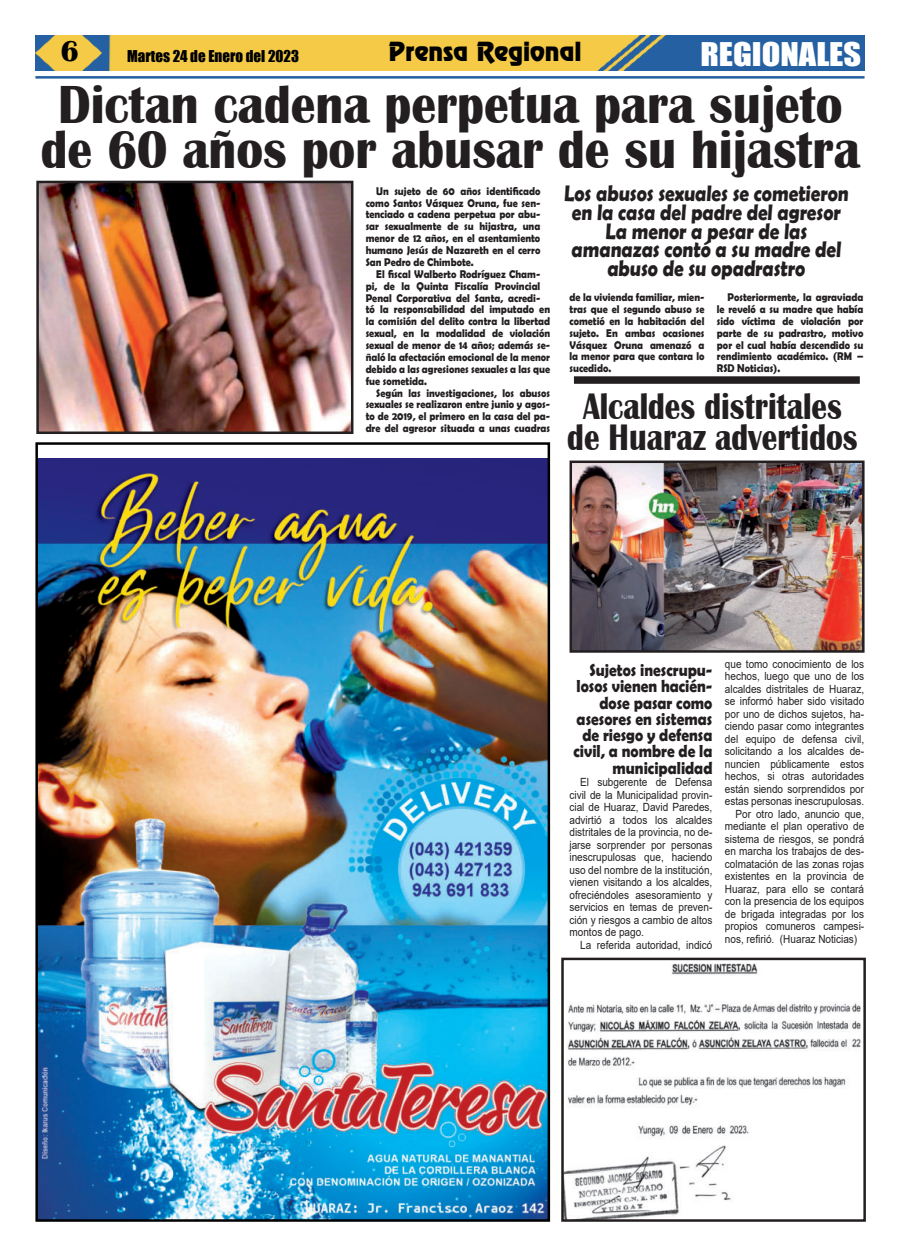
<style>
.page{position:relative;width:900px;height:1258px;background:#fff}
.page>*{position:absolute;margin:0;border:0;box-sizing:border-box;transform-origin:0 0}
.t1{font:700 55.12px/45px "Britannic";color:#231f20;text-align:center;scale:.9 1}
.t2{font:700 38px/31.2px "Britannic";color:#231f20;text-align:center;scale:.82 1}
.t3{font:30px "Impact";color:#fff;scale:1.14 1}
.t4{font:700 30px "Britannic";color:#000}
.t5{font:23.75px "Renfrew Normal";color:#000}
.t6{font:700 22.5px/18.8px "Berlin Sans FB Demi";color:#231f20;text-align:center;scale:.85 1}
.t7{font:700 17.5px/16.2px "Berlin Sans FB Demi";color:#231f20;text-align:right;scale:.88 1}
.t8{font:15px "Impact";color:#000}
.t9{font:700 11.25px/11.9px "Berlin Sans FB Demi";color:#231f20;text-align:justify;scale:.9 1}
.t10{font:11.25px/12.5px "Arial";color:#231f20;text-align:justify;scale:.89 1}
</style>
<div class="page">
<img style="left:35px;top:35px;width:830px;height:36px">
<hr style="left:35px;top:76px;width:830px;height:3px;background:#2361a2">
<img style="left:38px;top:458px;width:509px;height:761px">
<img style="left:39px;top:184px;width:311px;height:247px">
<div style="left:36px;top:181px;width:317px;height:253px;border:2px solid #231f20"></div>
<div style="left:574px;top:376px;width:286px;height:8px;background:#231f20"></div>
<img style="left:573px;top:463px;width:289px;height:187px">
<div style="left:570px;top:460px;width:295px;height:193px;border:2px solid #231f20"></div>
<img style="left:564px;top:963px;width:297px;height:256px">
<div style="left:561px;top:958px;width:305px;height:264px;border:2px solid #231f20"></div>
<h3 class="t4" style="left:61px;top:36px;width:20px">6</h3>
<h3 class="t8" style="left:127px;top:49px;width:174px">Martes 24 de Enero del 2023</h3>
<h3 class="t5" style="left:389px;top:41px;width:194px">Prensa Regional</h3>
<h3 class="t3" style="left:700px;top:40px;width:143px">REGIONALES</h3>
<h1 class="t1" style="left:41px;top:82px;width:912px">Dictan cadena perpetua para sujeto de 60 años por abusar de su hijastra</h1>
<p class="t9" style="left:366px;top:185px;width:196px;text-indent:11px">Un sujeto de 60 años identificado como Santos Vásquez Oruna, fue sen&shy;tenciado a cadena perpetua por abu&shy;sar sexualmente de su hijastra, una menor de 12 años, en el asentamiento humano Jesús de Nazareth en el cerro San Pedro de Chimbote.</p>
<p class="t9" style="left:366px;top:268px;width:206px;text-align:left;text-indent:11px">El fiscal Walberto Rodríguez Cham&shy;pi, de la Quinta Fiscalía Provincial Penal Corporativa del Santa, acredi&shy;tó la responsabilidad del imputado en la comisión del delito contra la libertad sexual, en la modalidad de violación sexual de menor de 14 años; además se&shy;ñaló la afectación emocional de la menor debido a las agresiones sexuales a las que fue sometida.</p>
<p class="t9" style="left:366px;top:387px;width:206px;text-indent:11px">Según las investigaciones, los abusos sexuales se realizaron entre junio y agos&shy;to de 2019, el primero en la casa del pa&shy;dre del agresor situada a unas cuadras</p>
<h3 class="t6" style="left:564px;top:185px;width:338px">Los abusos sexuales se cometieron en la casa del padre del agresor<br>La menor a pesar de las amanazas contó a su madre del abuso de su opadrastro</h3>
<p class="t9" style="left:717px;top:291px;width:164px;text-indent:11px">Posteriormente, la agraviada le reveló a su madre que había sido víctima de violación por parte de su padrastro, motivo por el cual había descendido su rendimiento académico. (RM – RSD Noticias).</p>
<p class="t9" style="left:570px;top:291px;width:151px">de la vivienda familiar, mien&shy;tras que el segundo abuso se cometió en la habitación del sujeto. En ambas ocasiones Vásquez Oruna amenazó a la menor para que contara lo sucedido.</p>
<h2 class="t2" style="left:567px;top:391px;width:355px">Alcaldes distritales de Huaraz advertidos</h2>
<h3 class="t7" style="left:574px;top:663px;width:159px">Sujetos inescrupu&shy;losos vienen hacién&shy;dose pasar como asesores en sistemas de riesgo y defensa civil, a nombre de la municipalidad</h3>
<p class="t10" style="left:570px;top:777px;width:162px;text-indent:11px">El subgerente de Defensa civil de la Municipalidad provin&shy;cial de Huaraz, David Paredes, advirtió a todos los alcaldes distritales de la provincia, no de&shy;jarse sorprender por personas inescrupulosas que, haciendo uso del nombre de la institución, vienen visitando a los alcaldes, ofreciéndoles asesoramiento y servicios en temas de preven&shy;ción y riesgos a cambio de altos montos de pago.</p>
<p class="t10" style="left:580px;top:939px;width:150px">La referida autoridad, indicó</p>
<p class="t10" style="left:725px;top:659px;width:158px">que tomo conocimiento de los</p>
<p class="t10" style="left:725px;top:671px;width:158px">hechos, luego que uno de los</p>
<p class="t10" style="left:725px;top:684px;width:158px">alcaldes distritales de Huaraz,</p>
<p class="t10" style="left:725px;top:696px;width:158px">se informó haber sido visitado</p>
<p class="t10" style="left:725px;top:709px;width:158px">por uno de dichos sujetos, ha-</p>
<p class="t10" style="left:725px;top:721px;width:158px">ciendo pasar como integrantes</p>
<p class="t10" style="left:725px;top:734px;width:158px">del equipo de defensa civil,</p>
<p class="t10" style="left:725px;top:746px;width:158px">solicitando a los alcaldes de-</p>
<p class="t10" style="left:725px;top:759px;width:158px">nuncien públicamente estos</p>
<p class="t10" style="left:725px;top:771px;width:158px">hechos, si otras autoridades</p>
<p class="t10" style="left:725px;top:784px;width:158px">están siendo sorprendidos por</p>
<p class="t10" style="left:725px;top:796px;width:158px">estas personas inescrupulosas.</p>
<p class="t10" style="left:736px;top:809px;width:146px">Por otro lado, anuncio que,</p>
<p class="t10" style="left:725px;top:821px;width:158px">mediante el plan operativo de</p>
<p class="t10" style="left:725px;top:834px;width:158px">sistema de riesgos, se pondrá</p>
<p class="t10" style="left:725px;top:846px;width:158px">en marcha los trabajos de des-</p>
<p class="t10" style="left:725px;top:859px;width:158px">colmatación de las zonas rojas</p>
<p class="t10" style="left:725px;top:871px;width:158px">existentes en la provincia de</p>
<p class="t10" style="left:725px;top:884px;width:158px">Huaraz, para ello se contará</p>
<p class="t10" style="left:725px;top:896px;width:158px">con la presencia de los equipos</p>
<p class="t10" style="left:725px;top:909px;width:158px">de brigada integradas por los</p>
<p class="t10" style="left:725px;top:921px;width:158px">propios comuneros campesi-</p>
<p class="t10" style="left:725px;top:933px;width:150px">nos, refirió. (Huaraz Noticias)</p>
</div>
